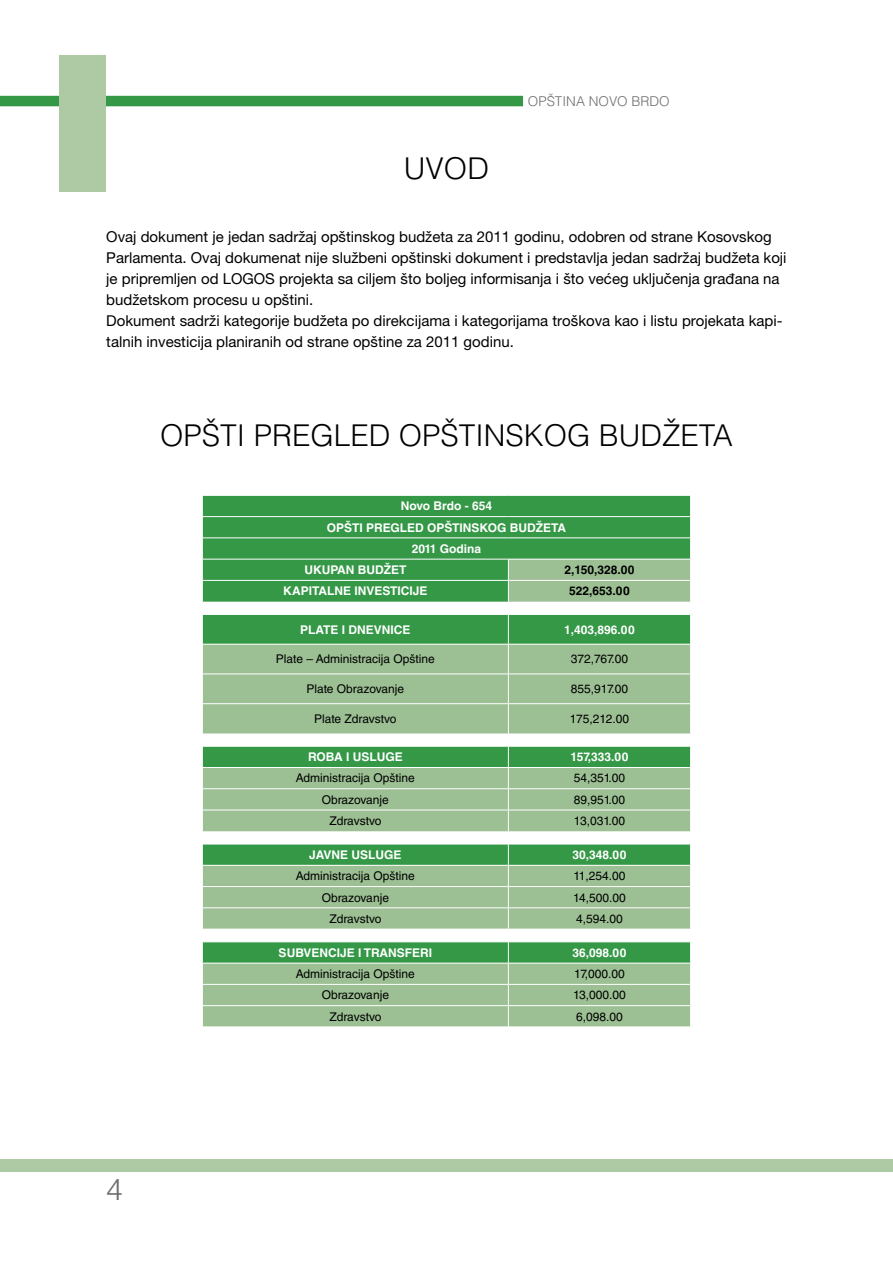
<style>
.page{position:relative;width:893px;height:1263px;background:#fff}
.page>*{position:absolute;margin:0;border:0;box-sizing:border-box;transform-origin:0 0}
.t1{font:300 30px "Helvetica LT Std";color:#000}
.t2{font:300 30px "Helvetica LT Std";color:#6d6e71}
.t3{font:15px/21px "Helvetica Neue LT Pro";color:#000}
.t4{font:300 13.5px "Helvetica LT Std";color:#6d6e71}
.t5{font:12px "Helvetica LT Std";color:#000}
.t6{font:700 12px "Helvetica LT Std";color:#fff}
.t7{font:700 12px "Helvetica LT Std";color:#000}
</style>
<div class="page">
<div style="left:0;top:96px;width:523px;height:10px;background:#349846"></div>
<div style="left:60px;top:55px;width:46px;height:136px;background:#aecaa5"></div>
<div style="left:0;top:1159px;width:893px;height:12px;background:#aecaa5"></div>
<div style="left:203px;top:496px;width:305px;height:106px;background:#349846"></div>
<div style="left:203px;top:747px;width:487px;height:20px;background:#349846"></div>
<svg style="left:202px;top:768px;width:489px;height:258px;background:#95c092"></svg>
<hr style="left:202px;top:516px;width:306px;height:1px;background:#fff">
<hr style="left:202px;top:537px;width:306px;height:1px;background:#fff">
<hr style="left:202px;top:559px;width:306px;height:1px;background:#fff">
<hr style="left:202px;top:580px;width:306px;height:1px;background:#fff">
<svg style="left:202px;top:496px;width:1px;height:106px"></svg>
<svg style="left:508px;top:496px;width:183px;height:106px;background:#65ac6c"></svg>
<svg style="left:202px;top:614px;width:489px;height:119px;background:#86b884"></svg>
<hr style="left:202px;top:788px;width:306px;height:1px;background:#fff">
<hr style="left:508px;top:788px;width:183px;height:1px;background:#fff">
<hr style="left:202px;top:810px;width:306px;height:1px;background:#fff">
<svg style="left:202px;top:747px;width:1px;height:84px"></svg>
<hr style="left:508px;top:810px;width:183px;height:1px;background:#fff">
<svg style="left:508px;top:747px;width:1px;height:84px"></svg>
<svg style="left:690px;top:747px;width:1px;height:84px"></svg>
<hr style="left:202px;top:941px;width:306px;height:1px;background:#fff">
<hr style="left:508px;top:941px;width:183px;height:1px;background:#fff">
<hr style="left:202px;top:963px;width:306px;height:1px;background:#fff">
<hr style="left:508px;top:963px;width:183px;height:1px;background:#fff">
<hr style="left:202px;top:984px;width:306px;height:1px;background:#fff">
<hr style="left:508px;top:984px;width:183px;height:1px;background:#fff">
<hr style="left:202px;top:1005px;width:306px;height:1px;background:#fff">
<svg style="left:202px;top:942px;width:1px;height:84px"></svg>
<hr style="left:508px;top:1005px;width:183px;height:1px;background:#fff">
<svg style="left:508px;top:942px;width:1px;height:84px"></svg>
<svg style="left:690px;top:942px;width:1px;height:84px"></svg>
<hr style="left:202px;top:844px;width:306px;height:1px;background:#fff">
<hr style="left:508px;top:844px;width:183px;height:1px;background:#fff">
<hr style="left:202px;top:865px;width:306px;height:1px;background:#fff">
<hr style="left:508px;top:865px;width:183px;height:1px;background:#fff">
<hr style="left:202px;top:886px;width:306px;height:1px;background:#fff">
<hr style="left:508px;top:886px;width:183px;height:1px;background:#fff">
<hr style="left:202px;top:907px;width:306px;height:1px;background:#fff">
<svg style="left:202px;top:844px;width:1px;height:85px"></svg>
<hr style="left:508px;top:907px;width:183px;height:1px;background:#fff">
<svg style="left:508px;top:844px;width:1px;height:85px"></svg>
<svg style="left:690px;top:844px;width:1px;height:85px"></svg>
<hr style="left:202px;top:929px;width:306px;height:1px;background:#fff">
<hr style="left:508px;top:929px;width:183px;height:1px;background:#fff">
<h1 class="t1" style="left:404px;top:150px;width:86px">UVOD</h1>
<p class="t4" style="left:528px;top:93px;width:143px">Opština NOVO BRDO</p>
<p class="t3" style="left:106px;top:226px;width:682px">Ovaj dokument je jedan sadržaj opštinskog budžeta za 2011 godinu, odobren od strane Kosovskog Parlamenta. Ovaj dokumenat nije službeni opštinski dokument i predstavlja jedan sadržaj budžeta koji je pripremljen od LOGOS projekta sa ciljem što boljeg informisanja i što većeg uključenja građana na budžetskom procesu u opštini.<br>Dokument sadrži kategorije budžeta po direkcijama i kategorijama troškova kao i listu projekata kapi&shy;talnih investicija planiranih od strane opštine za 2011 godinu.</p>
<h1 class="t1" style="left:160px;top:417px;width:556px">OPŠTI PREGLED OPŠTINSKOG BUDŽETA</h1>
<h1 class="t2" style="left:106px;top:1170px;width:18px">4</h1>
<p class="t6" style="left:401px;top:499px;width:93px">Novo Brdo - 654</p>
<p class="t6" style="left:327px;top:520px;width:241px">OPŠTI PREGLED OPŠTINSKOG BUDŽETA</p>
<p class="t6" style="left:412px;top:541px;width:71px">2011 Godina</p>
<p class="t6" style="left:304px;top:562px;width:103px">UKUPAN BUDŽET</p>
<p class="t7" style="left:564px;top:562px;width:72px">2,150,328.00</p>
<p class="t6" style="left:283px;top:584px;width:146px">KAPITALNE INVESTICIJE</p>
<p class="t7" style="left:569px;top:584px;width:62px">522,653.00</p>
<p class="t6" style="left:300px;top:622px;width:112px">PLATE I DNEVNICE</p>
<p class="t6" style="left:564px;top:622px;width:72px">1,403,896.00</p>
<p class="t5" style="left:276px;top:652px;width:160px">Plate – Administracija Opštine</p>
<p class="t5" style="left:571px;top:652px;width:59px">372,767.00</p>
<p class="t5" style="left:307px;top:682px;width:99px">Plate Obrazovanje</p>
<p class="t5" style="left:571px;top:682px;width:59px">855,917.00</p>
<p class="t5" style="left:314px;top:712px;width:84px">Plate Zdravstvo</p>
<p class="t5" style="left:570px;top:712px;width:61px">175,212.00</p>
<p class="t6" style="left:308px;top:750px;width:96px">ROBA I USLUGE</p>
<p class="t6" style="left:571px;top:750px;width:59px">157,333.00</p>
<p class="t5" style="left:296px;top:771px;width:121px">Administracija Opštine</p>
<p class="t5" style="left:574px;top:771px;width:53px">54,351.00</p>
<p class="t5" style="left:322px;top:792px;width:69px">Obrazovanje</p>
<p class="t5" style="left:574px;top:792px;width:53px">89,951.00</p>
<p class="t5" style="left:329px;top:814px;width:54px">Zdravstvo</p>
<p class="t5" style="left:574px;top:814px;width:53px">13,031.00</p>
<p class="t6" style="left:309px;top:847px;width:94px">JAVNE USLUGE</p>
<p class="t6" style="left:573px;top:847px;width:55px">30,348.00</p>
<p class="t5" style="left:296px;top:869px;width:121px">Administracija Opštine</p>
<p class="t5" style="left:573px;top:869px;width:53px">11,254.00</p>
<p class="t5" style="left:322px;top:890px;width:69px">Obrazovanje</p>
<p class="t5" style="left:573px;top:890px;width:54px">14,500.00</p>
<p class="t5" style="left:329px;top:912px;width:54px">Zdravstvo</p>
<p class="t5" style="left:576px;top:912px;width:48px">4,594.00</p>
<p class="t6" style="left:279px;top:945px;width:155px">SUBVENCIJE I TRANSFERI</p>
<p class="t6" style="left:573px;top:945px;width:55px">36,098.00</p>
<p class="t5" style="left:296px;top:967px;width:121px">Administracija Opštine</p>
<p class="t5" style="left:574px;top:967px;width:52px">17,000.00</p>
<p class="t5" style="left:322px;top:988px;width:69px">Obrazovanje</p>
<p class="t5" style="left:573px;top:988px;width:54px">13,000.00</p>
<p class="t5" style="left:329px;top:1009px;width:54px">Zdravstvo</p>
<p class="t5" style="left:576px;top:1009px;width:48px">6,098.00</p>
</div>
